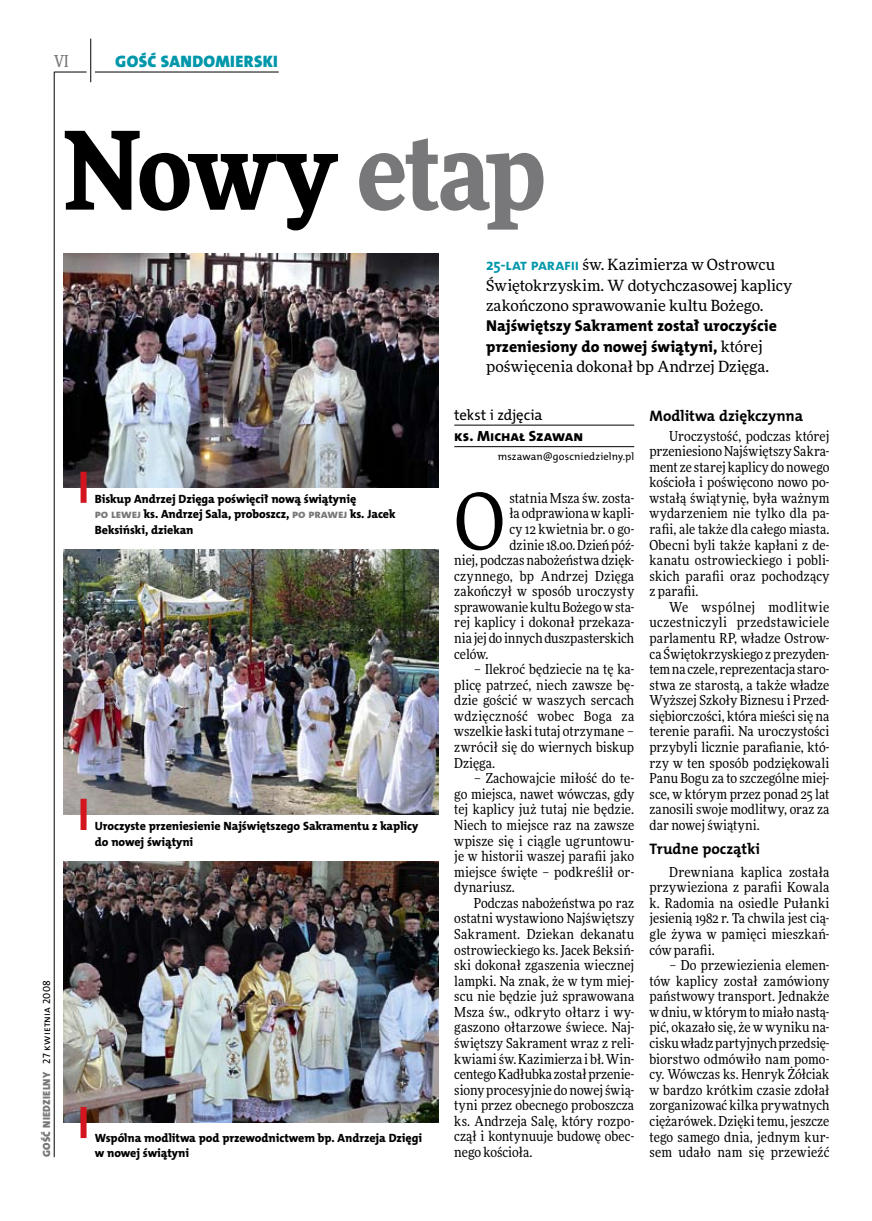
<style>
.page{position:relative;width:872px;height:1221px;background:#fff}
.page>*{position:absolute;margin:0;border:0;box-sizing:border-box;transform-origin:0 0}
.t1{font:900 108px "Freeday Narrow";letter-spacing:-.02em;color:#000}
.t2{font:78.15px "Freeday Narrow News";color:#000}
.t3{font:16.65px "The Mix HP9 Blk";letter-spacing:.02em;color:#0097aa}
.t4{font:500 16.5px "Freeday Narrow";color:#787779;scale:.9 1}
.t5{font:15.75px/20.4px "The Mix HP8 Ex Bld";letter-spacing:.005em;color:#000}
.t6{font:15.45px/20.4px "Freeday News";letter-spacing:-.005em;color:#000}
.t7{font:15.3px "The Mix HP7 Bld";color:#000}
.t8{font:14.85px "The Mix HP8 Ex Bld";color:#000}
.t9{font:14.85px "The Mix HP5 Plain";color:#000}
.t10{font:13.8px/15.6px "Freeday Narrow News";letter-spacing:.005em;color:#000;text-align:justify}
.t11{font:12px/15.6px "The Mix HP8 Ex Bld";letter-spacing:-.005em;color:#000}
.t12{font:10.5px "The Mix HP9 Blk";letter-spacing:.025em;color:#787779}
.t13{font:10.5px "The Mix HP5 Plain";letter-spacing:.005em;color:#000}
.s1{font-family:"The Mix HP5 Plain";color:#000}
.s2{color:#787779}
.s3{font-family:"The Mix HP7 Bld";font-size:15.75px;color:#0097aa}
.s4{font-family:"Freeday News";font-size:15.45px}
</style>
<div class="page">
<hr style="left:54px;top:72px;width:1px;height:1085px;background:#000">
<hr style="left:90px;top:39px;width:1px;height:43px;background:#000">
<hr style="left:54px;top:72px;width:33px;height:1px;background:#000">
<hr style="left:95px;top:72px;width:184px;height:1px;background:#000">
<hr style="left:454px;top:425px;width:180px;height:1px;background:#000">
<hr style="left:454px;top:446px;width:180px;height:1px;background:#000">
<img style="left:64px;top:549px;width:375px;height:265px">
<img style="left:63px;top:861px;width:375px;height:261px">
<div style="left:81px;top:1106px;width:6px;height:31px;background:#d4151f"></div>
<div style="left:81px;top:798px;width:6px;height:32px;background:#d4151f"></div>
<img style="left:64px;top:253px;width:375px;height:234px">
<div style="left:81px;top:471px;width:6px;height:32px;background:#d4151f"></div>
<p class="t4" style="left:54px;top:50px;width:17px">VI</p>
<p class="t3" style="left:115px;top:50px;width:164px">GOŚĆ SANDOMIERSKI</p>
<p class="t12" style="left:40px;top:1156px;width:178px;rotate:-90deg">GOŚĆ NIEDZIELNY <span class="s1">27 kwietnia 2008</span></p>
<h1 class="t1" style="left:64px;top:100px;width:483px">Nowy <span class="s2">etap</span></h1>
<p class="t6" style="left:486px;top:254px;width:307px"><span class="s3">25-lat parafii</span> św. Kazimierza w Ostrowcu<br>Świętokrzyskim. W dotychczasowej kaplicy zakończono sprawowanie kultu Bożego.</p>
<p class="t5" style="left:486px;top:316px;width:292px">Najświętszy Sakrament został uroczyście przeniesiony do nowej świątyni, <span class="s4">której</span></p>
<p class="t6" style="left:486px;top:356px;width:284px">poświęcenia dokonał bp Andrzej Dzięga.</p>
<p class="t9" style="left:454px;top:406px;width:90px">tekst i zdjęcia</p>
<p class="t8" style="left:454px;top:426px;width:130px">ks. Michał Szawan</p>
<p class="t13" style="left:498px;top:449px;width:138px">mszawan@goscniedzielny.pl</p>
<p class="t7" style="left:649px;top:405px;width:155px">Modlitwa dziękczynna</p>
<p class="t10" style="left:649px;top:427px;width:181px;text-indent:20px">Uroczystość, podczas której przeniesiono Najświętszy Sakra&shy;ment ze starej kaplicy do nowego kościoła i poświęcono nowo po&shy;wstałą świątynię, była ważnym wydarzeniem nie tylko dla pa&shy;rafii, ale także dla całego miasta.<br>Obecni byli także kapłani z de&shy;kanatu ostrowieckiego i pobli&shy;skich parafii oraz pochodzący z parafii.</p>
<p class="t10" style="left:649px;top:599px;width:181px;text-indent:20px">We wspólnej modlitwie uczestniczyli przedstawiciele parlamentu RP, władze Ostrow&shy;ca Świętokrzyskiego z prezyden&shy;tem na czele, reprezentacja staro&shy;stwa ze starostą, a także władze Wyższej Szkoły Biznesu i Przed&shy;siębiorczości, która mieści się na terenie parafii. Na uroczystości przybyli licznie parafianie, któ&shy;rzy w ten sposób podziękowali Panu Bogu za to szczególne miej&shy;sce, w którym przez ponad 25 lat zanosili swoje modlitwy, oraz za dar nowej świątyni.</p>
<p class="t7" style="left:649px;top:839px;width:112px">Trudne początki</p>
<p class="t10" style="left:649px;top:863px;width:181px;text-indent:20px">Drewniana kaplica została przywieziona z parafii Kowala k. Radomia na osiedle Pułanki jesienią 1982 r. Ta chwila jest cią&shy;gle żywa w pamięci mieszkań&shy;ców parafii.</p>
<p class="t10" style="left:649px;top:957px;width:181px;text-indent:20px">– Do przewiezienia elemen&shy;tów kaplicy został zamówiony państwowy transport. Jednakże w dniu, w którym to miało nastą&shy;pić, okazało się, że w wyniku na&shy;cisku władz partyjnych przedsię&shy;biorstwo odmówiło nam pomo&shy;cy. Wówczas ks. Henryk Żółciak w bardzo krótkim czasie zdołał zorganizować kilka prywatnych ciężarówek. Dzięki temu, jeszcze tego samego dnia, jednym kur&shy;sem udało nam się przewieźć</p>
<h2 class="t2" style="left:454px;top:473px;width:52px">O</h2>
<p class="t10" style="left:509px;top:490px;width:126px">statnia Msza św. zosta-</p>
<p class="t11" style="left:95px;top:491px;width:302px">Biskup Andrzej Dzięga poświęcił nową świątynię<br><span class="s2">po lewej</span> ks. Andrzej Sala, proboszcz, <span class="s2">po prawej</span> ks. Jacek<br>Beksiński, dziekan</p>
<p class="t10" style="left:509px;top:505px;width:126px">ła odprawiona w kapli-</p>
<p class="t10" style="left:509px;top:521px;width:126px">cy 12 kwietnia br. o go-</p>
<p class="t10" style="left:509px;top:536px;width:126px">dzinie 18.00. Dzień póź-</p>
<p class="t10" style="left:454px;top:552px;width:181px">niej, podczas nabożeństwa dzięk-</p>
<p class="t10" style="left:454px;top:568px;width:181px">czynnego, bp Andrzej Dzięga</p>
<p class="t10" style="left:454px;top:583px;width:181px">zakończył w sposób uroczysty</p>
<p class="t10" style="left:454px;top:599px;width:181px">sprawowanie kultu Bożego wsta-</p>
<p class="t10" style="left:454px;top:614px;width:181px">rej kaplicy i dokonał przekaza-</p>
<p class="t10" style="left:454px;top:630px;width:181px">nia jej do innych duszpasterskich</p>
<p class="t10" style="left:454px;top:645px;width:36px">celów.</p>
<p class="t10" style="left:454px;top:661px;width:181px;text-indent:20px">– Ilekroć będziecie na tę ka&shy;plicę patrzeć, niech zawsze bę&shy;dzie gościć w waszych sercach wdzięczność wobec Boga za wszelkie łaski tutaj otrzymane – zwrócił się do wiernych biskup Dzięga.</p>
<p class="t10" style="left:454px;top:770px;width:181px;text-indent:20px">– Zachowajcie miłość do te&shy;go miejsca, nawet wówczas, gdy tej kaplicy już tutaj nie będzie.<br>Niech to miejsce raz na zawsze wpisze się i ciągle ugruntowu&shy;je w historii waszej parafii jako miejsce święte – podkreślił or&shy;dynariusz.</p>
<p class="t10" style="left:454px;top:894px;width:181px;text-indent:20px">Podczas nabożeństwa po raz ostatni wystawiono Najświętszy Sakrament. Dziekan dekanatu ostrowieckiego ks. Jacek Beksiń&shy;ski dokonał zgaszenia wiecznej lampki. Na znak, że w tym miej&shy;scu nie będzie już sprawowana Msza św., odkryto ołtarz i wy&shy;gaszono ołtarzowe świece. Naj&shy;świętszy Sakrament wraz z reli&shy;kwiami św. Kazimierza i bł. Win&shy;centego Kadłubka został przenie&shy;siony procesyjnie do nowej świą&shy;tyni przez obecnego proboszcza ks. Andrzeja Salę, który rozpo&shy;czął i kontynuuje budowę obec&shy;nego kościoła.</p>
<p class="t11" style="left:95px;top:818px;width:325px">Uroczyste przeniesienie Najświętszego Sakramentu z kaplicy do nowej świątyni</p>
<p class="t11" style="left:95px;top:1129px;width:328px">Wspólna modlitwa pod przewodnictwem bp. Andrzeja Dzięgi w nowej świątyni</p>
</div>
